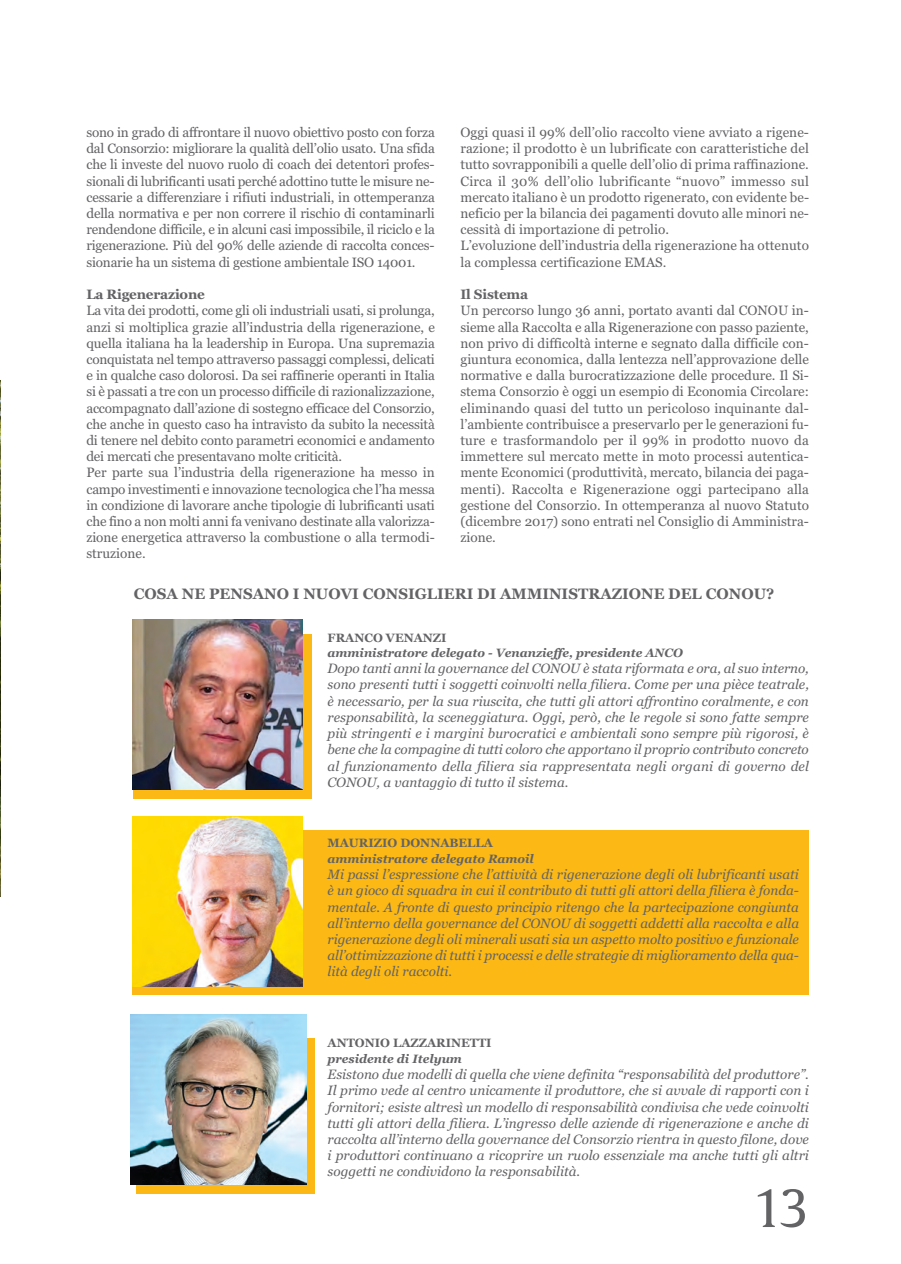
<style>
.page{position:relative;width:901px;height:1264px;background:#fff}
.page>*{position:absolute;margin:0;border:0;box-sizing:border-box;transform-origin:0 0}
.t1{font:51px "Gulliver";color:#636366}
.t2{font:700 15px "Georgia";color:#636366}
.t3{font:13.5px/16.2px "Georgia";letter-spacing:-.005em;color:#636366;text-align:justify}
.t4{font:italic 13.5px/16.2px "Georgia";color:#636366;text-align:justify}
.t5{font:700 13.5px "Georgia";letter-spacing:-.015em;color:#636366}
.t6{font:italic 700 12px "Georgia";color:#636366}
.t7{font:700 12px "Georgia";color:#636366}
</style>
<div class="page">
<img style="left:0;top:381px;width:1px;height:515px">
<div style="left:136px;top:1038px;width:179px;height:155px;background:#fcb814"></div>
<img style="left:131px;top:1014px;width:175px;height:170px">
<div style="left:133px;top:633px;width:178px;height:165px;background:#fcb814"></div>
<img style="left:133px;top:619px;width:170px;height:171px">
<div style="left:133px;top:830px;width:675px;height:165px;background:#fcb814"></div>
<img style="left:133px;top:816px;width:170px;height:170px">
<p class="t3" style="left:86px;top:124px;width:350px">sono in grado di affrontare il nuovo obiettivo posto con forza dal Consorzio: migliorare la qualità dell’olio usato. Una sfida che li investe del nuovo ruolo di coach dei detentori profes&shy;sionali di lubrificanti usati perché adottino tutte le misure ne&shy;cessarie a differenziare i rifiuti industriali, in ottemperanza della normativa e per non correre il rischio di contaminarli rendendone difficile, e in alcuni casi impossibile, il riciclo e la rigenerazione. Più del 90% delle aziende di raccolta conces&shy;sionarie ha un sistema di gestione ambientale ISO 14001.</p>
<p class="t5" style="left:86px;top:286px;width:120px">La Rigenerazione</p>
<p class="t3" style="left:86px;top:302px;width:350px;text-align:left">La vita dei prodotti, come gli oli industriali usati, si prolunga, anzi si moltiplica grazie all’industria della rigenerazione, e quella italiana ha la leadership in Europa. Una supremazia conquistata nel tempo attraverso passaggi complessi, delicati e in qualche caso dolorosi. Da sei raffinerie operanti in Italia si è passati a tre con un processo difficile di razionalizzazione, accompagnato dall’azione di sostegno efficace del Consorzio, che anche in questo caso ha intravisto da subito la necessità di tenere nel debito conto parametri economici e andamento dei mercati che presentavano molte criticità.<br>Per parte sua l’industria della rigenerazione ha messo in campo investimenti e innovazione tecnologica che l’ha messa in condizione di lavorare anche tipologie di lubrificanti usati che fino a non molti anni fa venivano destinate alla valorizza&shy;zione energetica attraverso la combustione o alla termodi&shy;struzione.</p>
<p class="t3" style="left:460px;top:124px;width:350px;text-align:left">Oggi quasi il 99% dell’olio raccolto viene avviato a rigene&shy;razione; il prodotto è un lubrificate con caratteristiche del tutto sovrapponibili a quelle dell’olio di prima raffinazione.<br>Circa il 30% dell’olio lubrificante “nuovo” immesso sul mercato italiano è un prodotto rigenerato, con evidente be&shy;neficio per la bilancia dei pagamenti dovuto alle minori ne&shy;cessità di importazione di petrolio.<br>L’evoluzione dell’industria della rigenerazione ha ottenuto la complessa certificazione EMAS.</p>
<p class="t5" style="left:460px;top:286px;width:69px">Il Sistema</p>
<p class="t3" style="left:460px;top:302px;width:350px">Un percorso lungo 36 anni, portato avanti dal CONOU in&shy;sieme alla Raccolta e alla Rigenerazione con passo paziente, non privo di difficoltà interne e segnato dalla difficile con&shy;giuntura economica, dalla lentezza nell’approvazione delle normative e dalla burocratizzazione delle procedure. Il Si&shy;stema Consorzio è oggi un esempio di Economia Circolare: eliminando quasi del tutto un pericoloso inquinante dal&shy;l’ambiente contribuisce a preservarlo per le generazioni fu&shy;ture e trasformandolo per il 99% in prodotto nuovo da immettere sul mercato mette in moto processi autentica&shy;mente Economici (produttività, mercato, bilancia dei paga&shy;menti). Raccolta e Rigenerazione oggi partecipano alla gestione del Consorzio. In ottemperanza al nuovo Statuto (dicembre 2017) sono entrati nel Consiglio di Amministra&shy;zione.</p>
<p class="t2" style="left:134px;top:585px;width:641px">COSA NE PENSANO I NUOVI CONSIGLIERI DI AMMINISTRAZIONE DEL CONOU?</p>
<p class="t7" style="left:327px;top:630px;width:120px">FRANCO VENANZI</p>
<p class="t6" style="left:327px;top:646px;width:357px">amministratore delegato - Venanzieffe, presidente ANCO</p>
<p class="t4" style="left:327px;top:660px;width:482px">Dopo tanti anni la governance del CONOU è stata riformata e ora, al suo interno, sono presenti tutti i soggetti coinvolti nella filiera. Come per una pièce teatrale, è necessario, per la sua riuscita, che tutti gli attori affrontino coralmente, e con responsabilità, la sceneggiatura. Oggi, però, che le regole si sono fatte sempre più stringenti e i margini burocratici e ambientali sono sempre più rigorosi, è bene che la compagine di tutti coloro che apportano il proprio contributo concreto al funzionamento della filiera sia rappresentata negli organi di governo del CONOU, a vantaggio di tutto il sistema.</p>
<p class="t7" style="left:327px;top:836px;width:167px">MAURIZIO DONNABELLA</p>
<p class="t6" style="left:327px;top:851px;width:208px">amministratore delegato Ramoil</p>
<p class="t4" style="left:327px;top:866px;width:473px">Mi passi l’espressione che l’attività di rigenerazione degli oli lubrificanti usati è un gioco di squadra in cui il contributo di tutti gli attori della filiera è fonda&shy;mentale. A fronte di questo principio ritengo che la partecipazione congiunta all’interno della governance del CONOU di soggetti addetti alla raccolta e alla rigenerazione degli oli minerali usati sia un aspetto molto positivo e funzionale all’ottimizzazione di tutti i processi e delle strategie di miglioramento della qua&shy;lità degli oli raccolti.</p>
<p class="t7" style="left:327px;top:1036px;width:165px">ANTONIO LAZZARINETTI</p>
<p class="t6" style="left:327px;top:1051px;width:136px">presidente di Itelyum</p>
<p class="t4" style="left:327px;top:1066px;width:482px">Esistono due modelli di quella che viene definita “responsabilità del produttore”.<br>Il primo vede al centro unicamente il produttore, che si avvale di rapporti con i fornitori; esiste altresì un modello di responsabilità condivisa che vede coinvolti tutti gli attori della filiera. L’ingresso delle aziende di rigenerazione e anche di raccolta all’interno della governance del Consorzio rientra in questo filone, dove i produttori continuano a ricoprire un ruolo essenziale ma anche tutti gli altri soggetti ne condividono la responsabilità.</p>
<h1 class="t1" style="left:752px;top:1179px;width:57px">13</h1>
</div>
